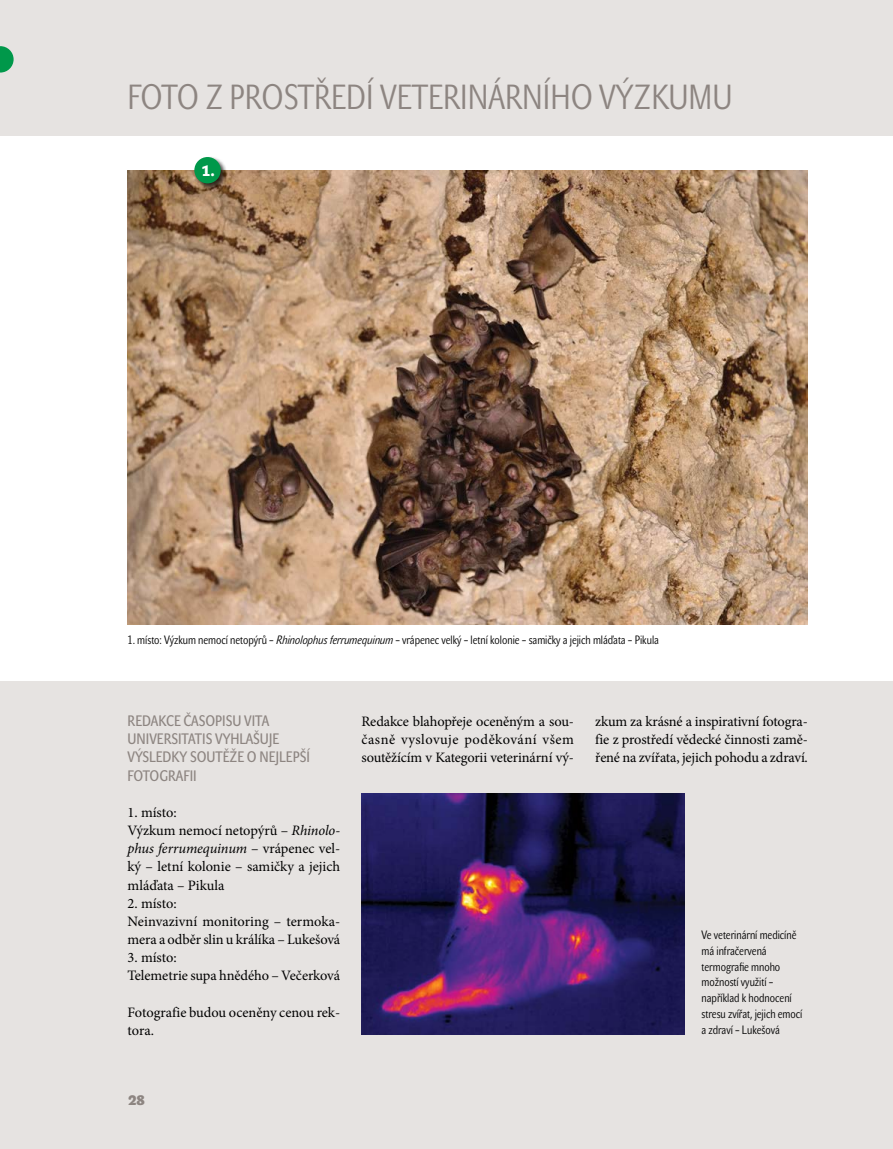
<style>
.page{position:relative;width:893px;height:1149px;background:#fff}
.page>*{position:absolute;margin:0;border:0;box-sizing:border-box;transform-origin:0 0}
.nad2{font:34.5px "John Sans Cond Lite Pro";color:#8d8581}
.nad3{font:15px/18.1px "John Sans Cond Text Pro";color:#8d8581}
.Normální{font:15px "John Sans Black Pro";color:#fff}
.Normální_bez{font:14.4px/18.1px "Minion Pro";letter-spacing:-.005em;color:#000;text-align:justify}
.t1{font:700 13.5px "John Sans Heavy Pro";color:#8d8581}
.popisek{font:12px/15.8px "John Sans Cond Lite Pro";color:#000}
.s1{font-style:italic}
</style>
<div class="page">
<div style="left:0;top:0;width:893px;height:1148px;background:#e6e3e1"></div>
<svg style="left:0;top:46px;width:14px;height:26px"></svg>
<div style="left:0;top:136px;width:893px;height:544px;background:#fff"></div>
<img style="left:128px;top:170px;width:680px;height:454px">
<img style="left:361px;top:793px;width:324px;height:241px">
<div style="left:194px;top:156px;width:34px;height:35px;background:#000;opacity:.75"></div>
<div style="left:194px;top:157px;width:27px;height:26px;background:#00984a;border-radius:50%"></div>
<p class="nad2" style="left:128px;top:78px;width:606px">FOTO Z PROSTŘEDÍ VETERINÁRNÍHO VÝZKUMU</p>
<p class="Normální" style="left:202px;top:161px;width:15px">1.</p>
<p class="popisek" style="left:128px;top:631px;width:533px">1. místo: Výzkum nemocí netopýrů – <span class="s1">Rhinolophus ferrumequinum</span> – vrápenec velký – letní kolonie – samičky a jejich mláďata – Pikula</p>
<p class="nad3" style="left:128px;top:711px;width:184px">REDAKCE ČASOPISU VITA<br>UNIVERSITATIS VYHLAŠUJE<br>VÝSLEDKY SOUTĚŽE O NEJLEPŠÍ<br>FOTOGRAFII</p>
<p class="Normální_bez" style="left:128px;top:803px;width:51px">1. místo:</p>
<p class="Normální_bez" style="left:128px;top:821px;width:214px">Výzkum nemocí netopýrů – <span class="s1">Rhinolo&shy;phus ferrumequinum</span> – vrápenec vel&shy;ký – letní kolonie – samičky a jejich mláďata – Pikula</p>
<p class="Normální_bez" style="left:128px;top:893px;width:51px">2. místo:</p>
<p class="Normální_bez" style="left:128px;top:912px;width:214px">Neinvazivní monitoring – termoka&shy;mera a odběr slin u králíka – Lukešová</p>
<p class="Normální_bez" style="left:128px;top:948px;width:51px">3. místo:</p>
<p class="Normální_bez" style="left:128px;top:966px;width:214px">Telemetrie supa hnědého – Večerková</p>
<p class="Normální_bez" style="left:128px;top:1002px;width:214px">Fotografie budou oceněny cenou rek&shy;tora.</p>
<p class="Normální_bez" style="left:361px;top:712px;width:214px">Redakce blahopřeje oceněným a sou&shy;časně vyslovuje poděkování všem soutěžícím v Kategorii veterinární vý-</p>
<p class="Normální_bez" style="left:595px;top:712px;width:214px">zkum za krásné a inspirativní fotogra&shy;fie z prostředí vědecké činnosti zamě&shy;řené na zvířata, jejich pohodu a zdraví.</p>
<p class="popisek" style="left:702px;top:926px;width:102px">Ve veterinární medicíně má infračervená termografie mnoho možností využití – například k hodnocení stresu zvířat, jejich emocí a zdraví – Lukešová</p>
<p class="t1" style="left:128px;top:1092px;width:18px">28</p>
</div>
